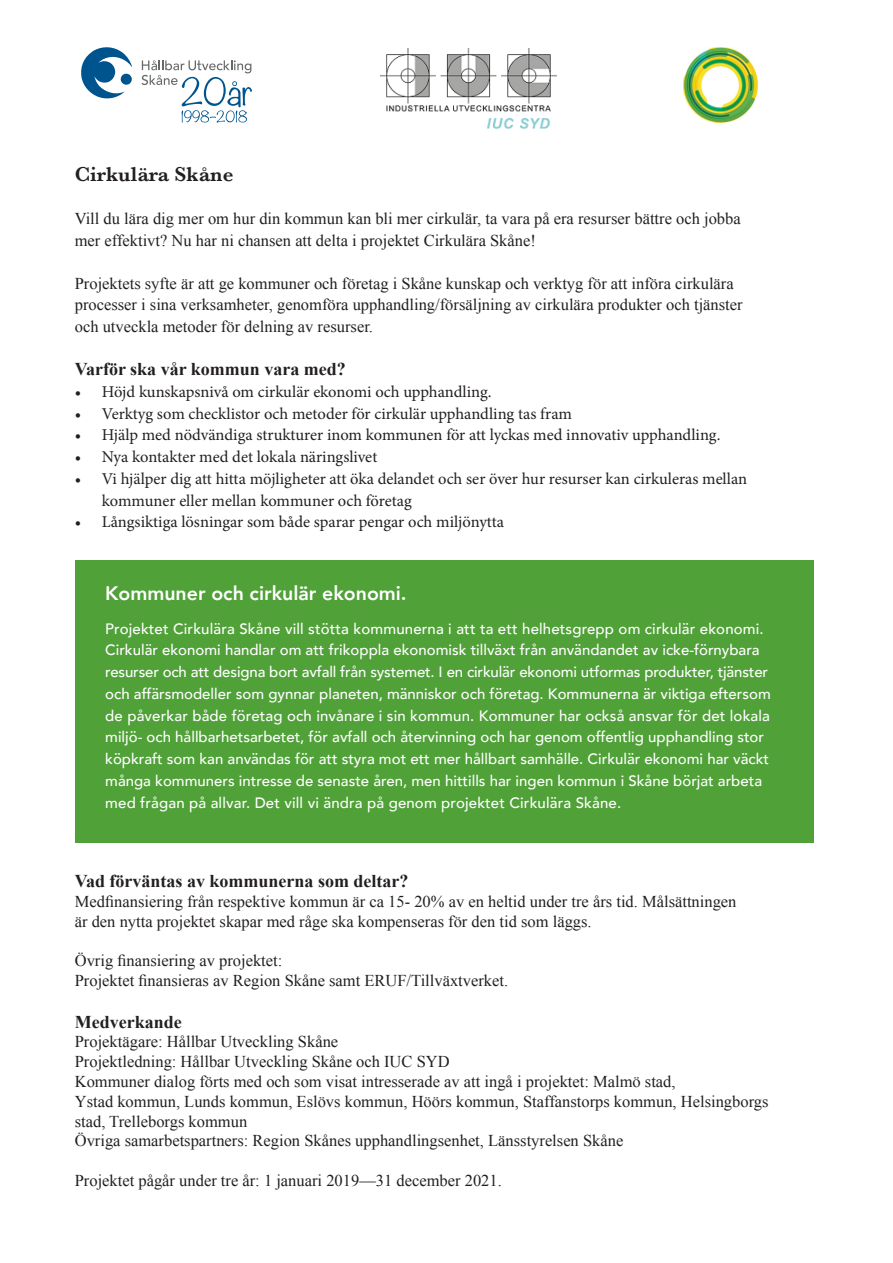
<style>
.page{position:relative;width:893px;height:1263px;background:#fff}
.page>*{position:absolute;margin:0;border:0;box-sizing:border-box;transform-origin:0 0}
.t1{font:600 21px "Baskerville";color:#231f20}
.t2{font:800 19.5px "Avenir";color:#fff}
.t3{font:700 18px "Times New Roman";color:#231f20}
.t4{font:16.5px/19.8px "Times New Roman";color:#231f20}
.t5{font:16.5px/21.8px "Minion Pro";letter-spacing:-.005em;color:#231f20}
.t6{font:500 15px/21.8px "Avenir";color:#fff}
</style>
<div class="page">
<div style="left:75px;top:560px;width:739px;height:283px;background:#50a138"></div>
<svg style="left:81px;top:47px;width:51px;height:52px"></svg>
<svg style="left:142px;top:60px;width:110px;height:63px"></svg>
<img style="left:683px;top:47px;width:75px;height:75px">
<img style="left:380px;top:48px;width:176px;height:81px">
<p class="t1" style="left:75px;top:160px;width:160px">Cirkulära Skåne</p>
<p class="t4" style="left:75px;top:209px;width:667px">Vill du lära dig mer om hur din kommun kan bli mer cirkulär, ta vara på era resurser bättre och jobba</p>
<p class="t4" style="left:75px;top:230px;width:463px">mer effektivt? Nu har ni chansen att delta i projektet Cirkulära Skåne!</p>
<p class="t4" style="left:75px;top:273px;width:660px">Projektets syfte är att ge kommuner och företag i Skåne kunskap och verktyg för att införa cirkulära</p>
<p class="t4" style="left:75px;top:295px;width:669px">processer i sina verksamheter, genomföra upphandling/försäljning av cirkulära produkter och tjänster</p>
<p class="t4" style="left:75px;top:317px;width:300px">och utveckla metoder för delning av resurser.</p>
<p class="t3" style="left:75px;top:356px;width:273px">Varför ska vår kommun vara med?</p>
<p class="t5" style="left:75px;top:381px;width:418px">• Höjd kunskapsnivå om cirkulär ekonomi och upphandling.</p>
<p class="t5" style="left:75px;top:402px;width:499px">• Verktyg som checklistor och metoder för cirkulär upphandling tas fram</p>
<p class="t5" style="left:75px;top:424px;width:647px">• Hjälp med nödvändiga strukturer inom kommunen för att lyckas med innovativ upphandling.</p>
<p class="t5" style="left:75px;top:446px;width:304px">• Nya kontakter med det lokala näringslivet</p>
<p class="t5" style="left:102px;top:468px;width:647px;text-indent:-27px">• Vi hjälper dig att hitta möjligheter att öka delandet och ser över hur resurser kan cirkuleras mellan kommuner eller mellan kommuner och företag</p>
<p class="t5" style="left:75px;top:511px;width:431px">• Långsiktiga lösningar som både sparar pengar och miljönytta</p>
<p class="t2" style="left:105px;top:578px;width:303px">Kommuner och cirkulär ekonomi.</p>
<p class="t6" style="left:105px;top:617px;width:667px">Projektet Cirkulära Skåne vill stötta kommunerna i att ta ett helhetsgrepp om cirkulär ekonomi.<br>Cirkulär ekonomi handlar om att frikoppla ekonomisk tillväxt från användandet av icke-förnybara resurser och att designa bort avfall från systemet. I en cirkulär ekonomi utformas produkter, tjänster och affärsmodeller som gynnar planeten, människor och företag. Kommunerna är viktiga eftersom de påverkar både företag och invånare i sin kommun. Kommuner har också ansvar för det lokala miljö- och hållbarhetsarbetet, för avfall och återvinning och har genom offentlig upphandling stor köpkraft som kan användas för att styra mot ett mer hållbart samhälle. Cirkulär ekonomi har väckt många kommuners intresse de senaste åren, men hittills har ingen kommun i Skåne börjat arbeta med frågan på allvar. Det vill vi ändra på genom projektet Cirkulära Skåne.</p>
<p class="t3" style="left:75px;top:869px;width:335px">Vad förväntas av kommunerna som deltar?</p>
<p class="t4" style="left:75px;top:891px;width:663px">Medfinansiering från respektive kommun är ca 15- 20% av en heltid under tre års tid. Målsättningen</p>
<p class="t4" style="left:75px;top:911px;width:518px">är den nytta projektet skapar med råge ska kompenseras för den tid som läggs.</p>
<p class="t4" style="left:75px;top:951px;width:209px">Övrig finansiering av projektet:</p>
<p class="t4" style="left:75px;top:970px;width:435px">Projektet finansieras av Region Skåne samt ERUF/Tillväxtverket.</p>
<p class="t3" style="left:75px;top:1009px;width:108px">Medverkande</p>
<p class="t4" style="left:75px;top:1032px;width:265px">Projektägare: Hållbar Utveckling Skåne</p>
<p class="t4" style="left:75px;top:1051px;width:376px">Projektledning: Hållbar Utveckling Skåne och IUC SYD</p>
<p class="t4" style="left:75px;top:1071px;width:602px">Kommuner dialog förts med och som visat intresserade av att ingå i projektet: Malmö stad,</p>
<p class="t4" style="left:75px;top:1091px;width:695px">Ystad kommun, Lunds kommun, Eslövs kommun, Höörs kommun, Staffanstorps kommun, Helsingborgs stad, Trelleborgs kommun</p>
<p class="t4" style="left:75px;top:1131px;width:550px">Övriga samarbetspartners: Region Skånes upphandlingsenhet, Länsstyrelsen Skåne</p>
<p class="t4" style="left:75px;top:1170px;width:429px">Projektet pågår under tre år: 1 januari 2019—31 december 2021.</p>
</div>
